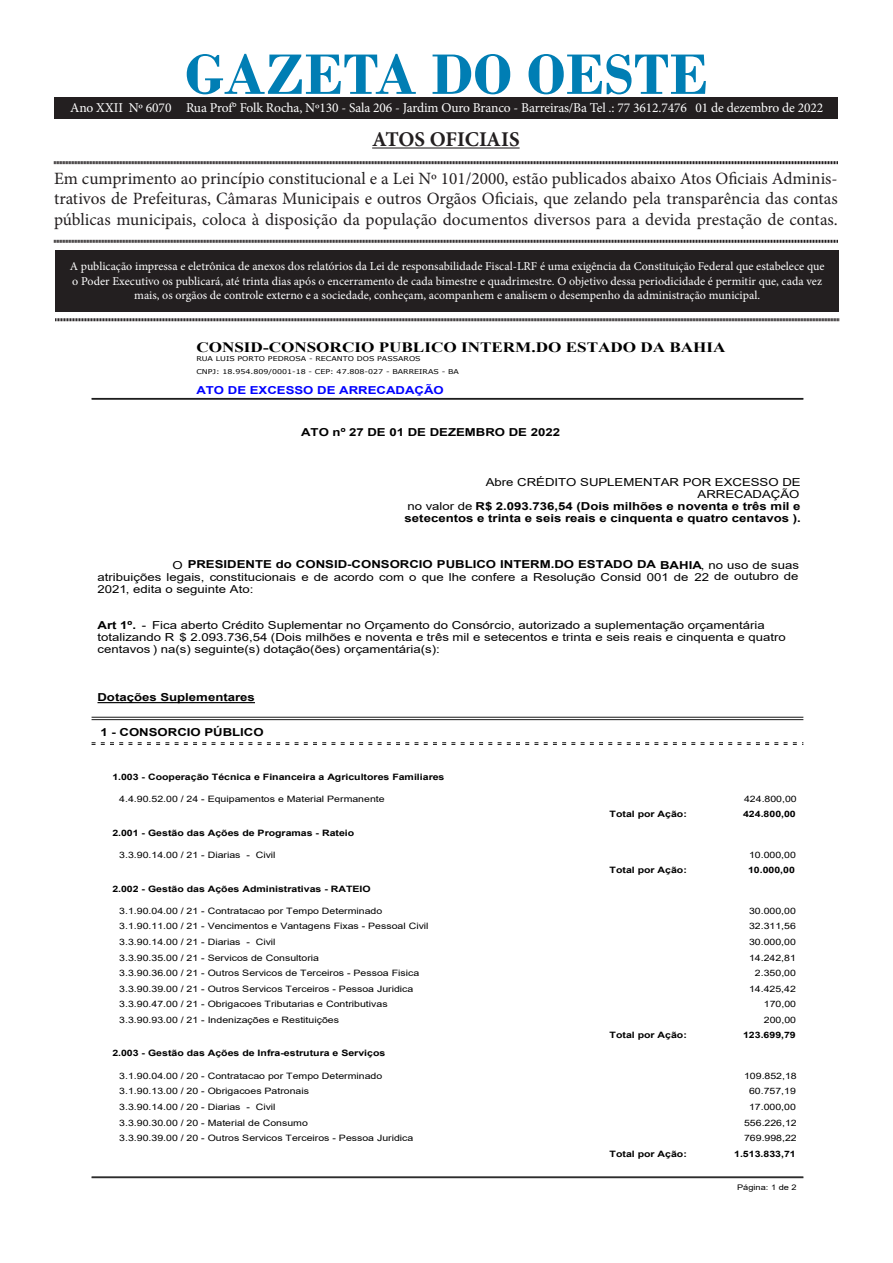
<style>
.page{position:relative;width:893px;height:1263px;background:#fff}
.page>*{position:absolute;margin:0;border:0;box-sizing:border-box;transform-origin:0 0}
.t1{font:700 60px "Bodoni";color:#007eb4}
.t2{font:700 21px "Minion Pro";letter-spacing:-.005em;color:#231f20}
.t3{font:17.25px/20.7px "Minion Pro";color:#231f20;text-align:justify}
.t4{font:700 14.25px "Times New Roman";color:#000;scale:1.2 1}
.t5{font:13.5px "Minion Pro";letter-spacing:-.01em;color:#fff}
.t6{font:12px/14.4px "Minion Pro";color:#fff;text-align:center}
.t7{font:10.95px/12.1px "Arial";color:#000;text-align:justify;scale:1.2 1}
.t8{font:700 10.95px/12px "Arial";color:#000;text-align:right;scale:1.2 1}
.t9{font:700 10.95px "Arial";color:#00f;scale:1.2 1}
.t10{font:8.85px "Arial";color:#000;scale:1.2 1}
.t11{font:700 8.85px "Arial";color:#000;scale:1.2 1}
.t12{font:7.65px "Arial";color:#000;scale:1.2 1}
.t13{font:6.6px/12.3px "Verdana";color:#000;scale:1.2 1}
.s1{font-style:inherit}
.s2{font-weight:400}
.s3{font-weight:700}
</style>
<div class="page">
<div style="left:55px;top:250px;width:784px;height:61px;background:#231f20"></div>
<hr style="left:372px;top:147px;width:148px;height:2px;background:#231f20">
<svg style="left:54px;top:161px;width:784px;height:4px;background:#908e8e"></svg>
<svg style="left:54px;top:239px;width:784px;height:4px;background:#908e8e"></svg>
<svg style="left:55px;top:318px;width:784px;height:4px;background:#908e8e"></svg>
<div style="left:54px;top:98px;width:784px;height:20px;background:#231f20"></div>
<hr style="left:92px;top:398px;width:711px;height:1px;background:#000">
<hr style="left:92px;top:399px;width:711px;height:1px;background:#000">
<hr style="left:97px;top:702px;width:158px;height:1px;background:#000">
<hr style="left:92px;top:717px;width:711px;height:1px;background:#000">
<hr style="left:92px;top:719px;width:711px;height:1px;background:#000">
<svg style="left:92px;top:742px;width:711px;height:3px"></svg>
<hr style="left:92px;top:1176px;width:711px;height:1px;background:#000">
<hr style="left:92px;top:1177px;width:711px;height:1px;background:#000">
<p class="t1" style="left:185px;top:39px;width:525px">GAZETA DO OESTE</p>
<p class="t2" style="left:372px;top:124px;width:149px">ATOS OFICIAIS</p>
<p class="t3" style="left:54px;top:168px;width:785px">Em cumprimento ao princípio constitucional e a Lei Nº 101/2000, estão publicados abaixo Atos Oficiais Adminis&shy;trativos de Prefeituras, Câmaras Municipais e outros Orgãos Oficiais, que zelando pela transparência das contas públicas municipais, coloca à disposição da população documentos diversos para a devida prestação de contas.</p>
<p class="t6" style="left:70px;top:259px;width:756px">A publicação impressa e eletrônica de anexos dos relatórios da Lei de responsabilidade Fiscal-LRF é uma exigência da Constituição Federal que estabelece que o Poder Executivo os publicará, até trinta dias após o encerramento de cada bimestre e quadrimestre. O objetivo dessa periodicidade é permitir que, cada vez mais, os orgãos de controle externo e a sociedade, conheçam, acompanhem e analisem o desempenho da administração municipal.</p>
<p class="t5" style="left:70px;top:98px;width:754px">Ano XXII Nº 6070 Rua Prof° Folk Rocha, Nº130 - Sala 206 - Jardim Ouro Branco - Barreiras/Ba Tel .: 77 3612.7476 01 de dezembro de 2022</p>
<p class="t4" style="left:196px;top:337px;width:443px">CONSID-CONSORCIO PUBLICO INTERM.DO ESTADO DA BAHIA</p>
<p class="t13" style="left:196px;top:353px;width:220px">RUA LUIS PORTO PEDROSA - RECANTO DOS PASSAROS<br>CNPJ: 18.954.809/0001-18 - CEP: 47.808-027 - BARREIRAS - BA</p>
<p class="t9" style="left:196px;top:382px;width:208px"><span class="s1">ATO</span> DE EXCESSO DE ARRECADAÇÃO</p>
<p class="t8" style="left:301px;top:426px;width:217px"><span class="s1">ATO</span> nº 27 DE 01 DE DEZEMBRO DE 2022</p>
<p class="t8" style="left:405px;top:476px;width:332px"><span class="s2">Abre CRÉDITO SUPLEMENTAR POR EXCESSO DE ARRECADAÇÃO<br>no valor de</span> R$ 2.093.736,54 (Dois milhões e noventa e três mil e setecentos e trinta e seis reais e cinquenta e quatro centavos ).</p>
<p class="t7" style="left:98px;top:558px;width:586px;text-indent:75px">O <span class="s3">PRESIDENTE</span> <span class="s3">do CONSID-CONSORCIO PUBLICO INTERM.DO ESTADO DA BAHIA</span>, no uso de suas atribuições legais, constitucionais e de acordo com o que lhe confere a <span class="s1">Resolução Consid</span> 001 de 22 de outubro de 2021, edita o seguinte <span class="s1">At</span>o:</p>
<p class="t7" style="left:98px;top:619px;width:575px;text-align:left"><span class="s3">Art 1º.</span> - Fica aberto Crédito Suplementar no Orçamento do <span class="s1">Consórcio,</span> autorizado a suplementação orçamentária totalizando R $ 2.093.736,54 (Dois milhões e noventa e três mil e setecentos e trinta e seis reais e cinquenta e quatro centavos ) na(s) seguinte(s) dotação(ões) orçamentária(s):</p>
<p class="t8" style="left:97px;top:691px;width:133px">Dotações Suplementares</p>
<p class="t8" style="left:100px;top:727px;width:138px">1 - CONSORCIO PÚBLICO</p>
<p class="t11" style="left:112px;top:770px;width:278px">1.003 - Cooperação Técnica e Financeira a Agricultores Familiares</p>
<p class="t10" style="left:119px;top:792px;width:223px">4.4.90.52.00 / 24 - Equipamentos e Material Permanente</p>
<p class="t10" style="left:744px;top:792px;width:45px">424.800,00</p>
<p class="t11" style="left:610px;top:808px;width:66px">Total por Ação:</p>
<p class="t11" style="left:743px;top:808px;width:45px">424.800,00</p>
<p class="t11" style="left:112px;top:826px;width:203px">2.001 - Gestão das Ações de Programas - Rateio</p>
<p class="t10" style="left:119px;top:848px;width:132px">3.3.90.14.00 / 21 - Diarias - Civil</p>
<p class="t10" style="left:749px;top:848px;width:41px">10.000,00</p>
<p class="t11" style="left:610px;top:864px;width:66px">Total por Ação:</p>
<p class="t11" style="left:748px;top:864px;width:41px">10.000,00</p>
<p class="t11" style="left:112px;top:882px;width:217px">2.002 - Gestão das Ações Administrativas - RATEIO</p>
<p class="t10" style="left:119px;top:905px;width:221px">3.1.90.04.00 / 21 - Contratacao por Tempo Determinado</p>
<p class="t10" style="left:749px;top:905px;width:41px">30.000,00</p>
<p class="t10" style="left:119px;top:920px;width:259px">3.1.90.11.00 / 21 - Vencimentos e Vantagens Fixas - Pessoal Civil</p>
<p class="t10" style="left:749px;top:920px;width:41px">32.311,56</p>
<p class="t10" style="left:119px;top:936px;width:132px">3.3.90.14.00 / 21 - Diarias - Civil</p>
<p class="t10" style="left:749px;top:936px;width:41px">30.000,00</p>
<p class="t10" style="left:119px;top:951px;width:168px">3.3.90.35.00 / 21 - Servicos de Consultoria</p>
<p class="t10" style="left:749px;top:951px;width:41px">14.242,81</p>
<p class="t10" style="left:119px;top:967px;width:251px">3.3.90.36.00 / 21 - Outros Servicos de Terceiros - Pessoa Fisica</p>
<p class="t10" style="left:755px;top:967px;width:36px">2.350,00</p>
<p class="t10" style="left:119px;top:983px;width:247px">3.3.90.39.00 / 21 - Outros Servicos Terceiros - Pessoa Juridica</p>
<p class="t10" style="left:749px;top:983px;width:41px">14.425,42</p>
<p class="t10" style="left:119px;top:998px;width:225px">3.3.90.47.00 / 21 - Obrigacoes Tributarias e Contributivas</p>
<p class="t10" style="left:764px;top:998px;width:28px">170,00</p>
<p class="t10" style="left:119px;top:1013px;width:185px">3.3.90.93.00 / 21 - Indenizações e Restituições</p>
<p class="t10" style="left:764px;top:1013px;width:28px">200,00</p>
<p class="t11" style="left:610px;top:1029px;width:66px">Total por Ação:</p>
<p class="t11" style="left:743px;top:1029px;width:45px">123.699,79</p>
<p class="t11" style="left:112px;top:1047px;width:229px">2.003 - Gestão das Ações de Infra-estrutura e Serviços</p>
<p class="t10" style="left:119px;top:1069px;width:221px">3.1.90.04.00 / 20 - Contratacao por Tempo Determinado</p>
<p class="t10" style="left:744px;top:1069px;width:45px">109.852,18</p>
<p class="t10" style="left:119px;top:1085px;width:160px">3.1.90.13.00 / 20 - Obrigacoes Patronais</p>
<p class="t10" style="left:749px;top:1085px;width:41px">60.757,19</p>
<p class="t10" style="left:119px;top:1101px;width:132px">3.3.90.14.00 / 20 - Diarias - Civil</p>
<p class="t10" style="left:749px;top:1101px;width:41px">17.000,00</p>
<p class="t10" style="left:119px;top:1116px;width:159px">3.3.90.30.00 / 20 - Material de Consumo</p>
<p class="t10" style="left:744px;top:1116px;width:45px">556.226,12</p>
<p class="t10" style="left:119px;top:1132px;width:247px">3.3.90.39.00 / 20 - Outros Servicos Terceiros - Pessoa Juridica</p>
<p class="t10" style="left:744px;top:1132px;width:45px">769.998,22</p>
<p class="t11" style="left:610px;top:1147px;width:66px">Total por Ação:</p>
<p class="t11" style="left:734px;top:1147px;width:53px">1.513.833,71</p>
<p class="t12" style="left:737px;top:1181px;width:51px">Página: 1 de 2</p>
</div>
